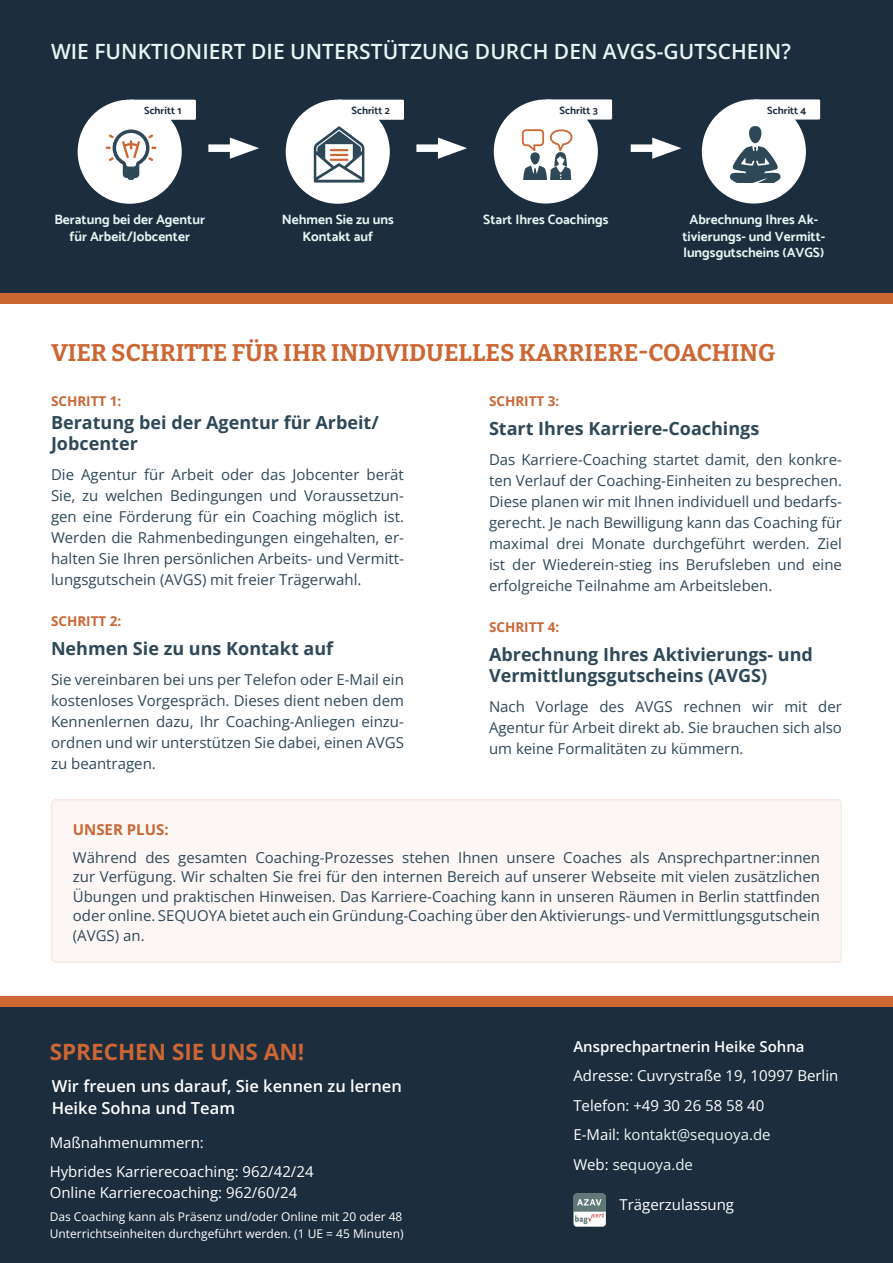
<style>
.page{position:relative;width:893px;height:1263px;background:#fff}
.page>*{position:absolute;margin:0;border:0;box-sizing:border-box;transform-origin:0 0}
.t1{font:700 24px "Bitter";color:#c63}
.t2{font:700 22.5px "Open Sans";color:#c63}
.t3{font:600 21px "Open Sans";color:#e8f5f3}
.t4{font:700 18px/21px "Open Sans";color:#2f4858}
.t5{font:600 16.5px/22.2px "Open Sans";color:#fff}
.t6{font:15px/21px "Open Sans";color:#2f4858;text-align:justify}
.t7{font:15px/29.5px "Open Sans";color:#fff}
.t8{font:600 15px "Open Sans";color:#fff}
.t9{font:700 15px "Open Sans";color:#c63}
.t10{font:700 13.5px/16.5px "Catamaran";color:#e8f5f3;text-align:center}
.t11{font:700 13.5px "Open Sans";color:#c63}
.t12{font:12px/16.5px "Open Sans";color:#fff}
.t13{font:700 10.5px "Catamaran";color:#1c2d3e}
.s1{color:#e8f5f3}
</style>
<div class="page">
<div style="left:0;top:0;width:893px;height:293px;background:#1c2d3e"></div>
<div style="left:0;top:293px;width:893px;height:11px;background:#c63"></div>
<div style="left:0;top:1006px;width:893px;height:257px;background:#1c2d3e"></div>
<div style="left:0;top:996px;width:893px;height:10px;background:#c63"></div>
<img style="left:573px;top:1193px;width:33px;height:33px">
<div style="left:52px;top:800px;width:789px;height:162px;background:#fcf7f5;border-radius:4px"></div>
<div style="left:51px;top:799px;width:791px;height:164px;border:2px solid #f9e8e1;border-radius:4px"></div>
<div style="left:78px;top:100px;width:104px;height:104px;background:#fff;border-radius:50%"></div>
<div style="left:130px;top:100px;width:66px;height:20px;background:#fff"></div>
<svg style="left:106px;top:129px;width:50px;height:51px"></svg>
<div style="left:286px;top:100px;width:104px;height:104px;background:#fff;border-radius:50%"></div>
<div style="left:338px;top:100px;width:66px;height:20px;background:#fff"></div>
<svg style="left:314px;top:126px;width:50px;height:57px"></svg>
<div style="left:494px;top:99px;width:104px;height:105px;background:#fff;border-radius:50%"></div>
<div style="left:546px;top:99px;width:66px;height:21px;background:#fff"></div>
<svg style="left:522px;top:129px;width:51px;height:51px"></svg>
<div style="left:702px;top:99px;width:104px;height:105px;background:#fff;border-radius:50%"></div>
<div style="left:754px;top:99px;width:66px;height:21px;background:#fff"></div>
<svg style="left:730px;top:126px;width:51px;height:57px"></svg>
<div style="left:208px;top:144px;width:34px;height:8px;background:#fff"></div>
<svg style="left:230px;top:138px;width:29px;height:21px"></svg>
<div style="left:416px;top:144px;width:34px;height:8px;background:#fff"></div>
<svg style="left:438px;top:138px;width:29px;height:21px"></svg>
<div style="left:631px;top:144px;width:33px;height:8px;background:#fff"></div>
<svg style="left:652px;top:138px;width:29px;height:21px"></svg>
<h3 class="t3" style="left:51px;top:37px;width:741px">WIE FUNKTIONIERT DIE UNTERSTÜTZUNG DURCH DEN AVGS-GUTSCHEIN?</h3>
<p class="t13" style="left:144px;top:104px;width:39px">Schritt 1</p>
<p class="t10" style="left:54px;top:211px;width:152px">Beratung bei der Agentur für Arbeit/Jobcenter</p>
<p class="t13" style="left:352px;top:104px;width:40px">Schritt 2</p>
<p class="t10" style="left:282px;top:211px;width:113px">Nehmen Sie zu uns<br>Kontakt auf</p>
<p class="t13" style="left:560px;top:104px;width:40px">Schritt 3</p>
<p class="t10" style="left:483px;top:211px;width:127px">Start Ihres Coachings</p>
<p class="t13" style="left:767px;top:104px;width:41px">Schritt 4</p>
<p class="t10" style="left:682px;top:211px;width:144px">Abrechnung Ihres Ak&shy;tivierungs- und Vermitt&shy;lungsgutscheins (AVGS)</p>
<h1 class="t1" style="left:51px;top:337px;width:726px">VIER SCHRITTE FÜR IHR INDIVIDUELLES KARRIERE-COACHING</h1>
<p class="t11" style="left:489px;top:391px;width:72px">SCHRITT 3:</p>
<p class="t4" style="left:489px;top:418px;width:272px">Start Ihres Karriere-Coachings</p>
<p class="t6" style="left:489px;top:448px;width:354px">Das Karriere-Coaching startet damit, den konkre&shy;ten Verlauf der Coaching-Einheiten zu besprechen.<br>Diese planen wir mit Ihnen individuell und bedarfs&shy;gerecht. Je nach Bewilligung kann das Coaching für maximal drei Monate durchgeführt werden. Ziel ist der Wiederein-stieg ins Berufsleben und eine erfolgreiche Teilnahme am Arbeitsleben.</p>
<p class="t11" style="left:489px;top:617px;width:72px">SCHRITT 4:</p>
<p class="t4" style="left:489px;top:644px;width:325px">Abrechnung Ihres Aktivierungs- und<br>Vermittlungsgutscheins (AVGS)</p>
<p class="t6" style="left:489px;top:695px;width:354px">Nach Vorlage des AVGS rechnen wir mit der Agentur für Arbeit direkt ab. Sie brauchen sich also um keine Formalitäten zu kümmern.</p>
<p class="t11" style="left:51px;top:391px;width:72px">SCHRITT 1:</p>
<p class="t4" style="left:51px;top:412px;width:329px">Beratung bei der Agentur für Arbeit/<br>Jobcenter</p>
<p class="t6" style="left:51px;top:463px;width:354px">Die Agentur für Arbeit oder das Jobcenter berät Sie, zu welchen Bedingungen und Voraussetzun&shy;gen eine Förderung für ein Coaching möglich ist.<br>Werden die Rahmenbedingungen eingehalten, er&shy;halten Sie Ihren persönlichen Arbeits- und Vermitt&shy;lungsgutschein (AVGS) mit freier Trägerwahl.</p>
<p class="t11" style="left:51px;top:611px;width:72px">SCHRITT 2:</p>
<p class="t4" style="left:51px;top:638px;width:284px">Nehmen Sie zu uns Kontakt auf</p>
<p class="t6" style="left:51px;top:668px;width:354px">Sie vereinbaren bei uns per Telefon oder E-Mail ein kostenloses Vorgespräch. Dieses dient neben dem Kennenlernen dazu, Ihr Coaching-Anliegen einzu&shy;ordnen und wir unterstützen Sie dabei, einen AVGS zu beantragen.</p>
<p class="t9" style="left:73px;top:819px;width:97px">UNSER PLUS:</p>
<p class="t6" style="left:73px;top:847px;width:749px;line-height:19.5px">Während des gesamten Coaching-Prozesses stehen Ihnen unsere Coaches als Ansprechpartner:innen zur Verfügung. Wir schalten Sie frei für den internen Bereich auf unserer Webseite mit vielen zusätzlichen Übungen und praktischen Hinweisen. Das Karriere-Coaching kann in unseren Räumen in Berlin stattfinden oder online. SEQUOYA bietet auch ein Gründung-Coaching über den Aktivierungs- und Vermittlungsgutschein (AVGS) an.</p>
<h2 class="t2" style="left:50px;top:1036px;width:256px">SPRECHEN SIE UNS AN!</h2>
<p class="t8" style="left:573px;top:1036px;width:233px">Ansprechpartnerin Heike Sohna</p>
<p class="t7" style="left:573px;top:1061px;width:267px">Adresse: Cuvrystraße 19, 10997 Berlin<br>Telefon: +49 30 26 58 58 40<br>E-Mail: <span class="s1">kontakt@sequoya.de<br></span>Web: <span class="s1">sequoya.de</span></p>
<p class="t5" style="left:52px;top:1074px;width:352px">Wir freuen uns darauf, Sie kennen zu lernen<br>Heike Sohna und Team</p>
<p class="t7" style="left:50px;top:1127px;width:265px">Maßnahmenummern:<br>Hybrides Karrierecoaching: 962/42/24</p>
<p class="t7" style="left:50px;top:1177px;width:249px">Online Karrierecoaching: 962/60/24</p>
<p class="t7" style="left:619px;top:1189px;width:116px">Trägerzulassung</p>
<p class="t12" style="left:50px;top:1208px;width:355px">Das Coaching kann als Präsenz und/oder Online mit 20 oder 48<br>Unterrichtseinheiten durchgeführt werden. (1 UE = 45 Minuten)</p>
</div>
